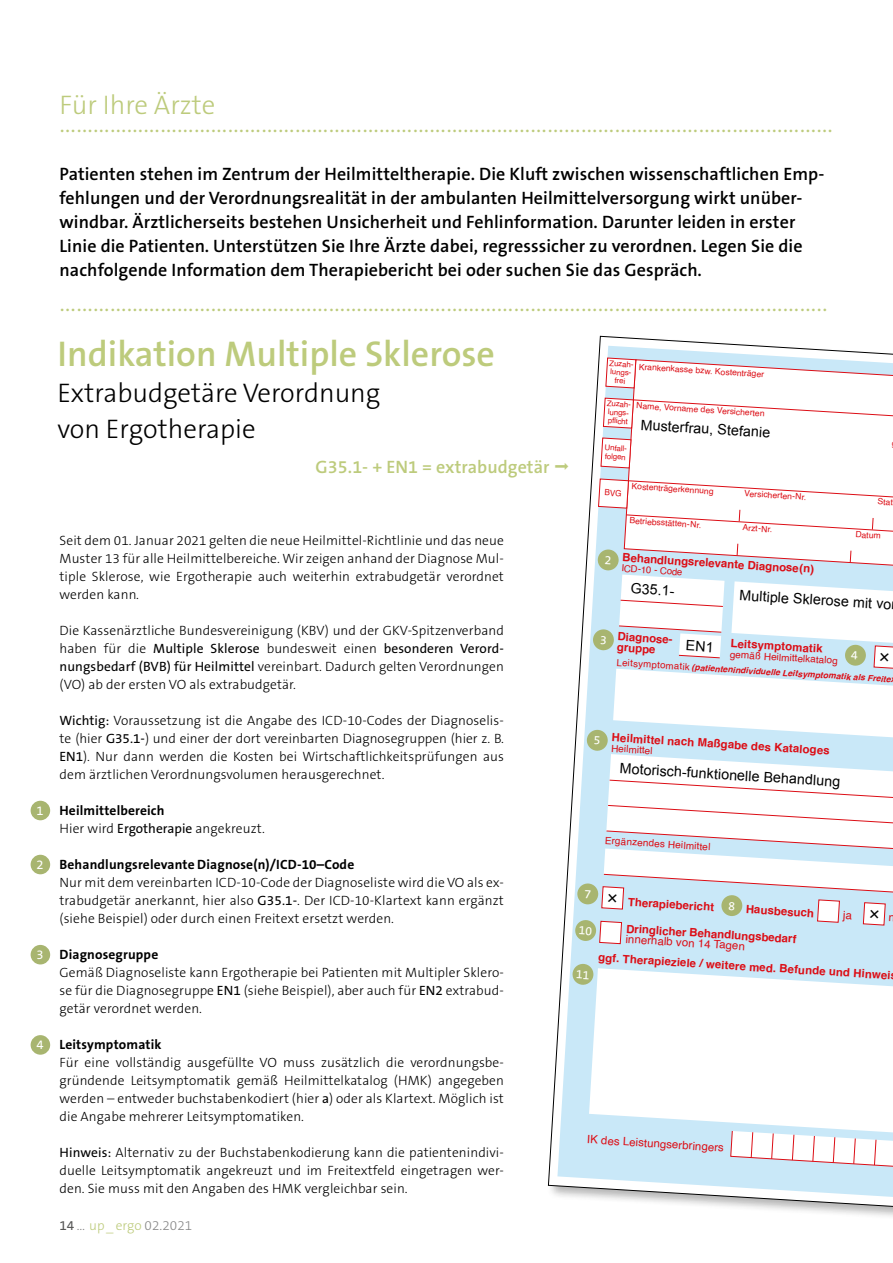
<style>
.page{position:relative;width:893px;height:1263px;background:#fff}
.page>*{position:absolute;margin:0;border:0;box-sizing:border-box;transform-origin:0 0}
.t1{font:600 36px "The Sans B W6";color:#bdcb7c}
.t2{font:300 27px "The Sans B W3";color:#bdcb7c}
.t3{font:300 27px/36px "The Sans B W3";color:#000}
.t4{font:600 18px/24px "The Sans B W6";letter-spacing:.005em;color:#000}
.t5{font:600 18px "The Sans B W6";letter-spacing:.005em;color:#bdcb7c}
.t6{font:14.25px "Arial";color:#000}
.t7{font:300 13.5px/18px "The Sans B W3";letter-spacing:.01em;color:#000;text-align:justify}
.t8{font:700 13.5px "The Sans B W7";letter-spacing:.01em;color:#000}
.t9{font:13.5px "The Sans B W5 Plain";letter-spacing:.01em;color:#000}
.t10{font:300 13.5px "The Sans B W3";color:#878787}
.t11{font:12.9px "The Sans B W5 Plain";color:#fff}
.t12{font:700 11.4px/10.9px "Helvetica";color:#dc0d15}
.t13{font:11.4px "Helvetica";color:#dc0d15}
.t14{font:10.05px "Helvetica";color:#dc0d15}
.t15{font:9.6px "Helvetica";color:#dc0d15}
.t16{font:8.55px "Helvetica";color:#dc0d15}
.t17{font:italic 700 8.55px "Helvetica";color:#dc0d15}
.t18{font:7.8px/8.6px "Helvetica";color:#dc0d15}
.s1{font-family:"The Sans B W3";font-weight:300}
.s2{font-family:"The Sans B W5 Plain";font-weight:400}
.s3{font-family:"The Sans B W5 Plain";font-weight:400;color:#575756}
.s4{color:#bdcb7c}
</style>
<div class="page">
<div style="left:31px;top:801px;width:19px;height:19px;background:#a8b570;border-radius:50%"></div>
<div style="left:31px;top:855px;width:19px;height:19px;background:#a8b570;border-radius:50%"></div>
<div style="left:31px;top:945px;width:19px;height:19px;background:#a8b570;border-radius:50%"></div>
<div style="left:31px;top:1035px;width:19px;height:20px;background:#a8b570;border-radius:50%"></div>
<svg style="left:548px;top:336px;width:345px;height:881px"></svg>
<svg style="left:555px;top:463px;width:13px;height:7px"></svg>
<svg style="left:598px;top:478px;width:295px;height:57px"></svg>
<svg style="left:605px;top:556px;width:6px;height:8px"></svg>
<svg style="left:601px;top:636px;width:5px;height:8px"></svg>
<svg style="left:595px;top:736px;width:5px;height:8px"></svg>
<svg style="left:585px;top:890px;width:6px;height:8px"></svg>
<svg style="left:599px;top:754px;width:294px;height:190px"></svg>
<svg style="left:579px;top:926px;width:13px;height:9px"></svg>
<svg style="left:577px;top:970px;width:12px;height:9px"></svg>
<svg style="left:613px;top:574px;width:280px;height:163px"></svg>
<p class="t11" style="left:36px;top:802px;width:9px">1</p>
<p class="t11" style="left:36px;top:856px;width:9px">2</p>
<p class="t11" style="left:36px;top:946px;width:9px">3</p>
<p class="t11" style="left:36px;top:1037px;width:9px">4</p>
<h2 class="t2" style="left:60px;top:87px;width:157px">Für Ihre Ärzte</h2>
<h2 class="t2" style="left:60px;top:105px;width:775px">..........................................................................................................................................</h2>
<p class="t4" style="left:60px;top:162px;width:767px">Patienten stehen im Zentrum der Heilmitteltherapie. Die Kluft zwischen wissenschaftlichen Emp&shy;fehlungen und der Verordnungsrealität in der ambulanten Heilmittelversorgung wirkt unüber&shy;windbar. Ärztlicherseits bestehen Unsicherheit und Fehlinformation. Darunter leiden in erster Linie die Patienten. Unterstützen Sie Ihre Ärzte dabei, regresssicher zu verordnen. Legen Sie die nachfolgende Information dem Therapiebericht bei oder suchen Sie das Gespräch.</p>
<h2 class="t2" style="left:60px;top:285px;width:770px">.........................................................................................................................................</h2>
<h1 class="t1" style="left:58px;top:330px;width:439px">Indikation Multiple Sklerose</h1>
<h2 class="t3" style="left:58px;top:375px;width:324px">Extrabudgetäre Verordnung von Ergotherapie</h2>
<h3 class="t5" style="left:316px;top:455px;width:236px">G35.1- + EN1 = extrabudgetär</h3>
<p class="t7" style="left:60px;top:531px;width:446px">Seit dem 01. Januar 2021 gelten die neue Heilmittel-Richtlinie und das neue Muster 13 für alle Heilmittelbereiche. Wir zeigen anhand der Diagnose Mul&shy;tiple Sklerose, wie Ergotherapie auch weiterhin extrabudgetär verordnet werden kann.</p>
<p class="t7" style="left:60px;top:621px;width:446px">Die Kassenärztliche Bundesvereinigung (KBV) und der GKV-Spitzenverband</p>
<p class="t9" style="left:60px;top:640px;width:446px"><span class="s1">haben für die</span> Multiple Sklerose <span class="s1">bundesweit einen</span> besonderen Verord-</p>
<p class="t7" style="left:60px;top:657px;width:446px"><span class="s2">nungsbedarf (BVB) für Heilmittel</span> vereinbart. Dadurch gelten Verordnungen (VO) ab der ersten VO als extrabudgetär.</p>
<p class="t7" style="left:60px;top:711px;width:446px"><span class="s2">Wichtig:</span> Voraussetzung ist die Angabe des ICD-10-Codes der Diagnoselis&shy;te (hier <span class="s2">G35.1-</span>) und einer der dort vereinbarten Diagnosegruppen (hier z. B.<br><span class="s2">EN1</span>). Nur dann werden die Kosten bei Wirtschaftlichkeitsprüfungen aus dem ärztlichen Verordnungsvolumen herausgerechnet.</p>
<p class="t8" style="left:60px;top:802px;width:107px">Heilmittelbereich</p>
<p class="t7" style="left:60px;top:819px;width:207px">Hier wird <span class="s2">Ergotherapie</span> angekreuzt.</p>
<p class="t8" style="left:60px;top:856px;width:296px">Behandlungsrelevante Diagnose(n)/ICD-10–Code</p>
<p class="t7" style="left:60px;top:873px;width:446px">Nur mit dem vereinbarten ICD-10-Code der Diagnoseliste wird die VO als ex&shy;trabudgetär anerkannt, hier also <span class="s2">G35.1-</span>. Der ICD-10-Klartext kann ergänzt (siehe Beispiel) oder durch einen Freitext ersetzt werden.</p>
<p class="t8" style="left:60px;top:946px;width:100px">Diagnosegruppe</p>
<p class="t7" style="left:60px;top:963px;width:446px">Gemäß Diagnoseliste kann Ergotherapie bei Patienten mit Multipler Sklero&shy;se für die Diagnosegruppe <span class="s2">EN1</span> (siehe Beispiel), aber auch für <span class="s2">EN2</span> extrabud&shy;getär verordnet werden.</p>
<p class="t8" style="left:60px;top:1036px;width:103px">Leitsymptomatik</p>
<p class="t7" style="left:60px;top:1053px;width:446px">Für eine vollständig ausgefüllte VO muss zusätzlich die verordnungsbe&shy;gründende Leitsymptomatik gemäß Heilmittelkatalog (HMK) angegeben werden – entweder buchstabenkodiert (hier <span class="s2">a</span>) oder als Klartext. Möglich ist die Angabe mehrerer Leitsymptomatiken.</p>
<p class="t7" style="left:60px;top:1143px;width:446px"><span class="s2">Hinweis:</span> Alternativ zu der Buchstabenkodierung kann die patientenindivi&shy;duelle Leitsymptomatik angekreuzt und im Freitextfeld eingetragen wer&shy;den. Sie muss mit den Angaben des HMK vergleichbar sein.</p>
<p class="t10" style="left:60px;top:1216px;width:134px"><span class="s3">14</span> ... <span class="s4">up _ ergo</span> 02.2021</p>
<p class="t18" style="left:610px;top:359px;width:27px;text-align:center;rotate:4deg">Zuzah&shy;lungs&shy;frei</p>
<p class="t18" style="left:607px;top:399px;width:27px;rotate:4deg">Zuzah&shy;lungs&shy;pflicht</p>
<p class="t18" style="left:605px;top:443px;width:25px;rotate:4deg">Unfall&shy;folgen</p>
<p class="t16" style="left:639px;top:359px;width:127px;rotate:4deg">Krankenkasse bzw. Kostenträger</p>
<p class="t16" style="left:637px;top:398px;width:130px;rotate:4deg">Name, Vorname des Versicherten</p>
<p class="t6" style="left:641px;top:415px;width:131px;rotate:4deg">Musterfrau, Stefanie</p>
<p class="t16" style="left:632px;top:479px;width:84px;rotate:4deg">Kostenträgerkennung</p>
<p class="t16" style="left:630px;top:514px;width:73px;rotate:4deg">Betriebsstätten-Nr.</p>
<p class="t15" style="left:622px;top:561px;width:62px;rotate:3deg">ICD-10 - Code</p>
<p class="t16" style="left:745px;top:486px;width:64px;rotate:4deg">Versicherten-Nr.</p>
<p class="t16" style="left:743px;top:521px;width:31px;rotate:4deg">Arzt-Nr.</p>
<p class="t12" style="left:623px;top:551px;width:193px;rotate:4deg">Behandlungsrelevante Diagnose(n)</p>
<p class="t16" style="left:878px;top:495px;width:17px;rotate:4deg">Stat</p>
<p class="t16" style="left:856px;top:528px;width:27px;rotate:4deg">Datum</p>
<p class="t6" style="left:631px;top:579px;width:45px;rotate:4deg">G35.1-</p>
<p class="t6" style="left:740px;top:585px;width:154px;rotate:4deg">Multiple Sklerose mit vo</p>
<p class="t12" style="left:618px;top:631px;width:59px;rotate:4deg">Diagnose&shy;gruppe</p>
<p class="t12" style="left:731px;top:637px;width:94px;rotate:4deg">Leitsymptomatik</p>
<p class="t14" style="left:730px;top:646px;width:110px;rotate:4deg">gemäß Heilmittelkatalog</p>
<p class="t15" style="left:617px;top:655px;width:75px;rotate:3deg">Leitsymptomatik</p>
<p class="t17" style="left:692px;top:659px;width:201px;rotate:4deg">(patientenindividuelle Leitsymptomatik als Freite</p>
<p class="t12" style="left:612px;top:731px;width:220px;rotate:4deg">Heilmittel nach Maßgabe des Kataloges</p>
<p class="t14" style="left:612px;top:740px;width:43px;rotate:4deg">Heilmittel</p>
<p class="t6" style="left:621px;top:758px;width:222px;rotate:4deg">Motorisch-funktionelle Behandlung</p>
<p class="t14" style="left:605px;top:832px;width:107px;rotate:4deg">Ergänzendes Heilmittel</p>
<p class="t12" style="left:628px;top:896px;width:88px;rotate:4deg">Therapiebericht</p>
<p class="t12" style="left:746px;top:903px;width:70px;rotate:4deg">Hausbesuch</p>
<p class="t12" style="left:627px;top:922px;width:172px;rotate:4deg">Dringlicher Behandlungsbedarf</p>
<p class="t13" style="left:626px;top:929px;width:121px;rotate:4deg">innerhalb von 14 Tagen</p>
<p class="t12" style="left:599px;top:951px;width:294px;rotate:4deg">ggf. Therapieziele / weitere med. Befunde und Hinwei</p>
<p class="t13" style="left:588px;top:1130px;width:139px;rotate:4deg">IK des Leistungserbringers</p>
</div>
